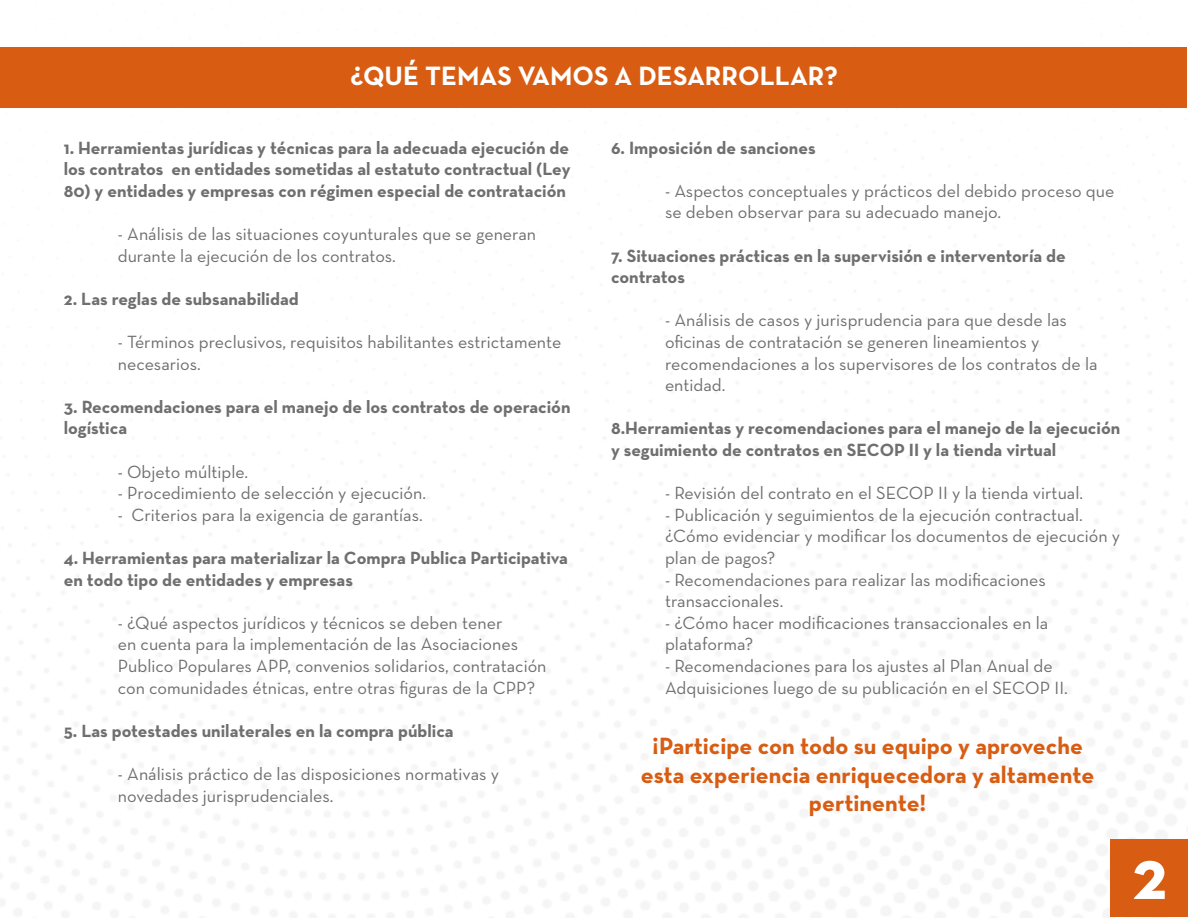
<style>
.page{position:relative;width:1188px;height:918px;background:#fff}
.page>*{position:absolute;margin:0;border:0;box-sizing:border-box;transform-origin:0 0}
.t1{font:700 72px "Neutraface Text";color:#fff}
.t2{font:700 27px "Neutraface Text";color:#fff}
.t3{font:700 24px/28.8px "Neutraface Text";color:#d85d13;text-align:center}
.t4{font:18px/21.6px "Neutraface Text";color:#706f6f}
.t5{font:700 18px/21.6px "Neutraface Text";color:#706f6f}
</style>
<div class="page">
<div style="left:1px;top:48px;width:1186px;height:60px;background:#d85d13"></div>
<div style="left:1111px;top:839px;width:77px;height:78px;background:#d85d13"></div>
<h2 class="t2" style="left:350px;top:58px;width:489px">¿QUÉ TEMAS VAMOS A DESARROLLAR?</h2>
<p class="t5" style="left:64px;top:136px;width:508px">1. Herramientas jurídicas y técnicas para la adecuada ejecución de los contratos en entidades sometidas al estatuto contractual (Ley</p>
<p class="t5" style="left:64px;top:180px;width:504px">80) y entidades y empresas con régimen especial de contratación</p>
<p class="t4" style="left:118px;top:223px;width:420px">- Análisis de las situaciones coyunturales que se generan durante la ejecución de los contratos.</p>
<p class="t5" style="left:64px;top:288px;width:237px">2. Las reglas de subsanabilidad</p>
<p class="t4" style="left:118px;top:331px;width:445px">- Términos preclusivos, requisitos habilitantes estrictamente necesarios.</p>
<p class="t5" style="left:64px;top:396px;width:508px">3. Recomendaciones para el manejo de los contratos de operación logística</p>
<p class="t4" style="left:118px;top:460px;width:132px">- Objeto múltiple.</p>
<p class="t4" style="left:118px;top:482px;width:310px">- Procedimiento de selección y ejecución.</p>
<p class="t4" style="left:118px;top:504px;width:306px">- Criterios para la exigencia de garantías.</p>
<p class="t5" style="left:64px;top:547px;width:506px">4. Herramientas para materializar la Compra Publica Participativa en todo tipo de entidades y empresas</p>
<p class="t4" style="left:118px;top:612px;width:430px">- ¿Qué aspectos jurídicos y técnicos se deben tener<br>en cuenta para la implementación de las Asociaciones Publico Populares APP, convenios solidarios, contratación con comunidades étnicas, entre otras figuras de la CPP?</p>
<p class="t5" style="left:64px;top:720px;width:391px">5. Las potestades unilaterales en la compra pública</p>
<p class="t4" style="left:118px;top:763px;width:383px">- Análisis práctico de las disposiciones normativas y novedades jurisprudenciales.</p>
<p class="t5" style="left:611px;top:136px;width:206px">6. Imposición de sanciones</p>
<p class="t4" style="left:665px;top:180px;width:451px">- Aspectos conceptuales y prácticos del debido proceso que se deben observar para su adecuado manejo.</p>
<p class="t5" style="left:611px;top:244px;width:456px">7. Situaciones prácticas en la supervisión e interventoría de contratos</p>
<p class="t4" style="left:665px;top:309px;width:434px">- Análisis de casos y jurisprudencia para que desde las oficinas de contratación se generen lineamientos y recomendaciones a los supervisores de los contratos de la entidad.</p>
<p class="t5" style="left:611px;top:417px;width:511px">8.Herramientas y recomendaciones para el manejo de la ejecución y seguimiento de contratos en SECOP II y la tienda virtual</p>
<p class="t4" style="left:665px;top:482px;width:420px">- Revisión del contrato en el SECOP II y la tienda virtual.</p>
<p class="t4" style="left:665px;top:504px;width:457px">- Publicación y seguimientos de la ejecución contractual. ¿Cómo evidenciar y modificar los documentos de ejecución y plan de pagos?</p>
<p class="t4" style="left:665px;top:568px;width:382px">- Recomendaciones para realizar las modificaciones transaccionales.</p>
<p class="t4" style="left:665px;top:612px;width:385px">- ¿Cómo hacer modificaciones transaccionales en la plataforma?</p>
<p class="t4" style="left:665px;top:655px;width:404px">- Recomendaciones para los ajustes al Plan Anual de<br>Adquisiciones luego de su publicación en el SECOP II.</p>
<h3 class="t3" style="left:641px;top:731px;width:455px">¡Participe con todo su equipo y aproveche esta experiencia enriquecedora y altamente pertinente!</h3>
<h1 class="t1" style="left:1132px;top:828px;width:36px">2</h1>
</div>
